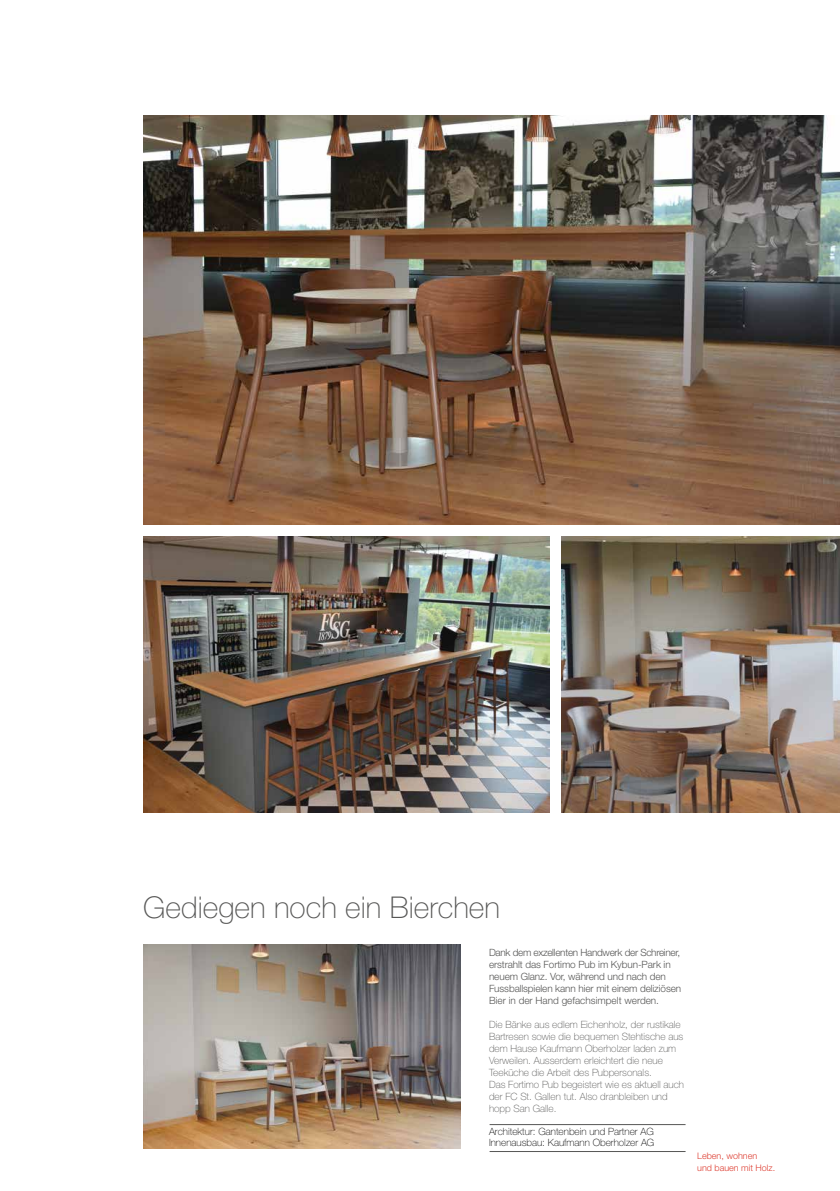
<style>
.page{position:relative;width:840px;height:1191px;background:#fff}
.page>*{position:absolute;margin:0;border:0;box-sizing:border-box;transform-origin:0 0}
.t1{font:100 30px "Helvetica Neue LT Std";color:#575756}
.t2{font:100 10px/12px "Helvetica Neue LT Std";color:#575756}
.t3{font:300 10px/12px "Helvetica Neue LT Std";letter-spacing:-.01em;color:#575756}
.t4{font:100 10px/11px "Helvetica Neue LT Std";color:#000}
.t5{font:300 9px/12px "Helvetica Neue LT Std";color:#de3f33}
</style>
<div class="page">
<hr style="left:489px;top:1124px;width:196px;height:1px;background:#575756">
<hr style="left:489px;top:1151px;width:196px;height:1px;background:#575756">
<img style="left:143px;top:116px;width:696px;height:408px">
<img style="left:143px;top:536px;width:406px;height:276px">
<img style="left:143px;top:944px;width:317px;height:204px">
<img style="left:561px;top:536px;width:278px;height:276px">
<h1 class="t1" style="left:143px;top:890px;width:358px">Gediegen noch ein Bierchen</h1>
<p class="t3" style="left:488px;top:946px;width:193px">Dank dem exzellenten Handwerk der Schreiner, erstrahlt das Fortimo Pub im Kybun-Park in neuem Glanz. Vor, während und nach den Fussballspielen kann hier mit einem deliziösen Bier in der Hand gefachsimpelt werden.</p>
<p class="t2" style="left:488px;top:1018px;width:196px">Die Bänke aus edlem Eichenholz, der rustikale Bartresen sowie die bequemen Stehtische aus dem Hause Kaufmann Oberholzer laden zum Verweilen. Ausserdem erleichtert die neue Teeküche die Arbeit des Pubpersonals.<br>Das Fortimo Pub begeistert wie es aktuell auch der FC St. Gallen tut. Also dranbleiben und hopp San Galle.</p>
<p class="t4" style="left:488px;top:1126px;width:167px">Architektur: Gantenbein und Partner AG<br>Innenausbau: Kaufmann Oberholzer AG</p>
<p class="t5" style="left:696px;top:1149px;width:80px">Leben, wohnen<br>und bauen mit Holz.</p>
</div>
